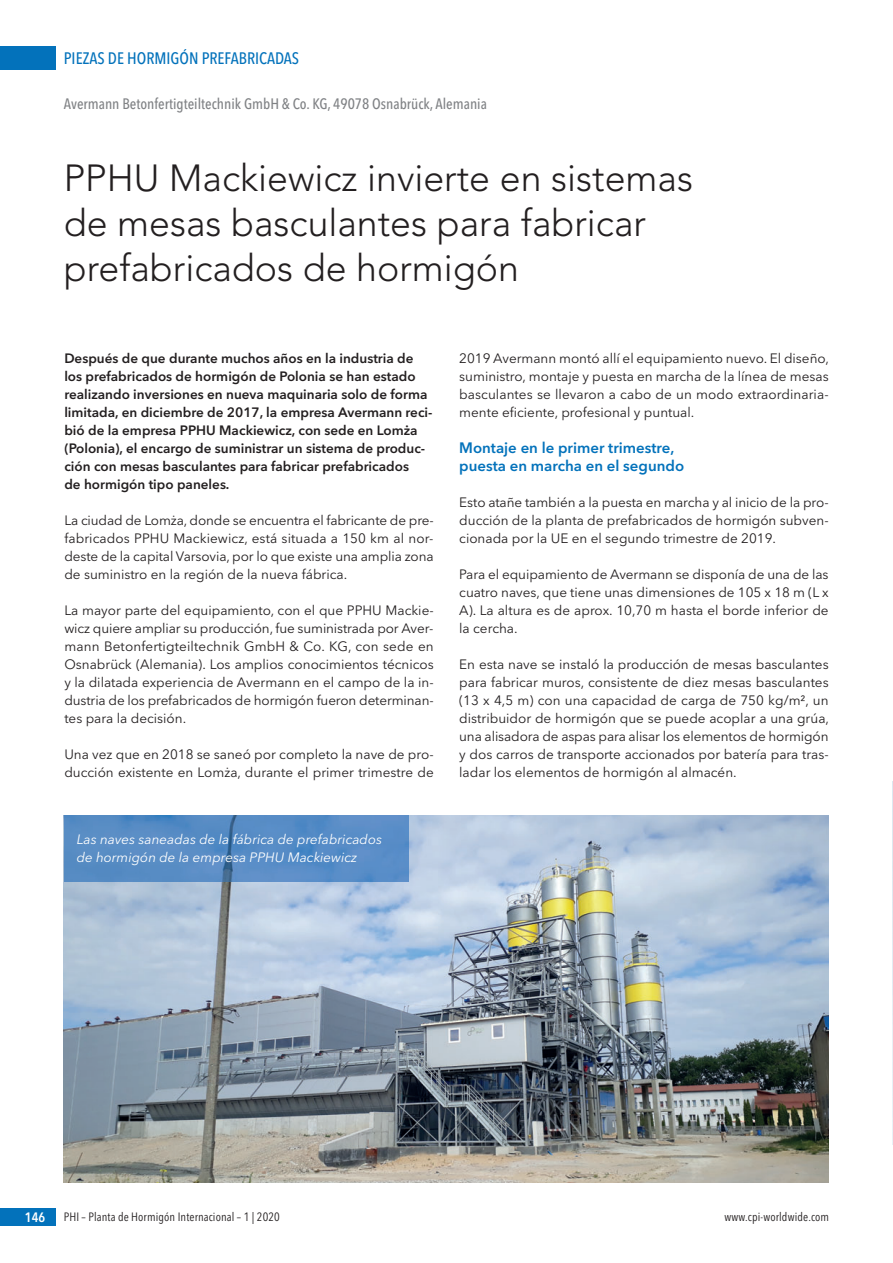
<style>
.page{position:relative;width:893px;height:1263px;background:#fff}
.page>*{position:absolute;margin:0;border:0;box-sizing:border-box;transform-origin:0 0}
.t1{font:300 37.5px/45px "Avenir";color:#231f20}
.t2{font:500 16.5px "Avenir Next Condensed";color:#0372bb}
.t3{font:500 15px "Avenir Next Condensed";color:#808285}
.t4{font:600 15px/18px "Avenir Next";color:#0372bb}
.t5{font:13.5px/18px "Avenir Next";color:#231f20;text-align:justify}
.t6{font:600 13.5px/18px "Avenir Next";color:#231f20}
.t7{font:italic 13.5px/18px "Avenir Next";color:#fff}
.t8{font:600 13.5px "Avenir Next Condensed";color:#fff}
.t9{font:12px "Avenir Next Condensed";letter-spacing:.01em;color:#231f20}
</style>
<div class="page">
<img style="left:892px;top:782px;width:1px;height:362px">
<div style="left:0;top:47px;width:55px;height:23px;background:#0372bb"></div>
<div style="left:0;top:1208px;width:55px;height:18px;background:#0372bb"></div>
<img style="left:64px;top:815px;width:765px;height:367px">
<img style="left:65px;top:815px;width:343px;height:66px">
<p class="t2" style="left:64px;top:51px;width:237px">PIEZAS DE HORMIGÓN PREFABRICADAS</p>
<p class="t3" style="left:64px;top:97px;width:425px">Avermann Betonfertigteiltechnik GmbH &amp; Co. KG, 49078 Osnabrück, Alemania</p>
<h1 class="t1" style="left:64px;top:158px;width:631px">PPHU Mackiewicz invierte en sistemas de mesas basculantes para fabricar prefabricados de hormigón</h1>
<p class="t6" style="left:64px;top:350px;width:370px">Después de que durante muchos años en la industria de los prefabricados de hormigón de Polonia se han estado realizando inversiones en nueva maquinaria solo de forma limitada, en diciembre de 2017, la empresa Avermann reci&shy;bió de la empresa PPHU Mackiewicz, con sede en Lomża (Polonia), el encargo de suministrar un sistema de produc&shy;ción con mesas basculantes para fabricar prefabricados<br>de hormigón tipo paneles.</p>
<p class="t5" style="left:64px;top:512px;width:371px">La ciudad de Lomża, donde se encuentra el fabricante de pre&shy;fabricados PPHU Mackiewicz, está situada a 150 km al nor&shy;deste de la capital Varsovia, por lo que existe una amplia zona de suministro en la región de la nueva fábrica.</p>
<p class="t5" style="left:64px;top:602px;width:371px">La mayor parte del equipamiento, con el que PPHU Mackie&shy;wicz quiere ampliar su producción, fue suministrada por Aver&shy;mann Betonfertigteiltechnik GmbH &amp; Co. KG, con sede en Osnabrück (Alemania). Los amplios conocimientos técnicos y la dilatada experiencia de Avermann en el campo de la in&shy;dustria de los prefabricados de hormigón fueron determinan&shy;tes para la decisión.</p>
<p class="t5" style="left:64px;top:746px;width:371px">Una vez que en 2018 se saneó por completo la nave de pro&shy;ducción existente en Lomża, durante el primer trimestre de</p>
<p class="t7" style="left:77px;top:831px;width:307px">Las naves saneadas de la fábrica de prefabricados de hormigón de la empresa PPHU Mackiewicz</p>
<p class="t5" style="left:459px;top:350px;width:371px">2019 Avermann montó allí el equipamiento nuevo. El diseño, suministro, montaje y puesta en marcha de la línea de mesas basculantes se llevaron a cabo de un modo extraordinaria&shy;mente eficiente, profesional y puntual.</p>
<p class="t4" style="left:459px;top:440px;width:226px">Montaje en le primer trimestre, puesta en marcha en el segundo</p>
<p class="t5" style="left:459px;top:494px;width:371px">Esto atañe también a la puesta en marcha y al inicio de la pro&shy;ducción de la planta de prefabricados de hormigón subven&shy;cionada por la UE en el segundo trimestre de 2019.</p>
<p class="t5" style="left:459px;top:566px;width:371px">Para el equipamiento de Avermann se disponía de una de las cuatro naves, que tiene unas dimensiones de 105 x 18 m (L x A). La altura es de aprox. 10,70 m hasta el borde inferior de la cercha.</p>
<p class="t5" style="left:459px;top:656px;width:371px">En esta nave se instaló la producción de mesas basculantes para fabricar muros, consistente de diez mesas basculantes (13 x 4,5 m) con una capacidad de carga de 750 kg/m², un distribuidor de hormigón que se puede acoplar a una grúa, una alisadora de aspas para alisar los elementos de hormigón y dos carros de transporte accionados por batería para tras&shy;ladar los elementos de hormigón al almacén.</p>
<p class="t8" style="left:25px;top:1209px;width:22px">146</p>
<p class="t9" style="left:64px;top:1211px;width:218px">PHI – Planta de Hormigón Internacional – 1 | 2020</p>
<p class="t9" style="left:725px;top:1211px;width:106px">www.cpi-worldwide.com</p>
</div>
